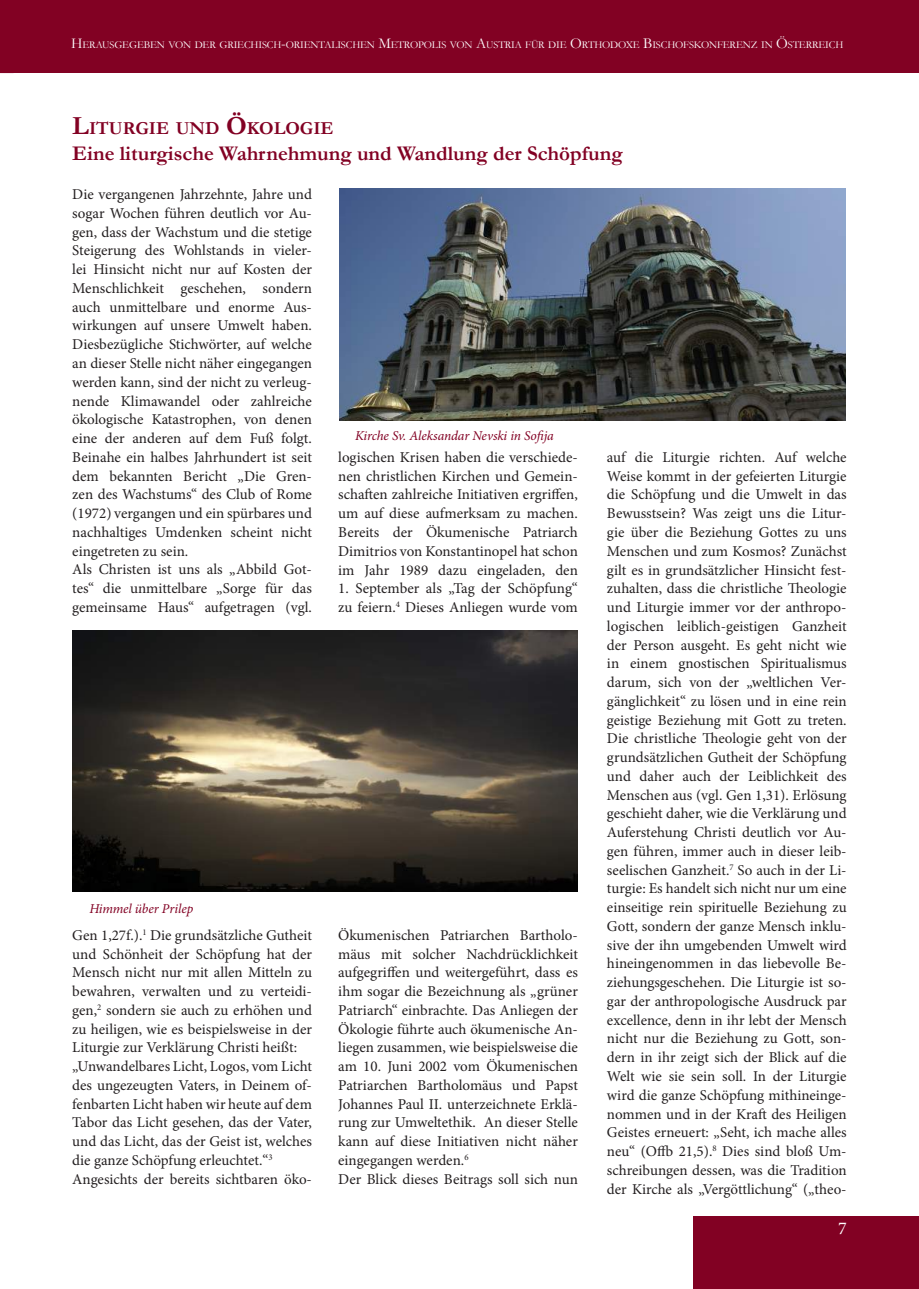
<style>
.page{position:relative;width:919px;height:1289px;background:#fff}
.page>*{position:absolute;margin:0;border:0;box-sizing:border-box;transform-origin:0 0}
.t1{font:700 21px "Garamond";color:#820123}
.t2{font:700 18.3px "Garamond";color:#820123}
.t3{font:18px "Minion Pro";color:#fff}
.t4{font:15px/18.8px "Minion Pro";color:#231f20}
.t5{font:italic 13.5px "Minion Pro";letter-spacing:-.015em;color:#820123}
.t6{font:10.5px "Garamond";letter-spacing:-.015em;color:#fff}
.s1{font-size:15px}
.s2{font-size:26.25px}
</style>
<div class="page">
<svg style="left:0;top:0;width:14px;height:73px"></svg>
<div style="left:13px;top:0;width:905px;height:72px;background:#820123"></div>
<div style="left:693px;top:1216px;width:225px;height:72px;background:#820123"></div>
<img style="left:72px;top:630px;width:506px;height:261px">
<img style="left:339px;top:188px;width:506px;height:232px">
<p class="t6" style="left:71px;top:37px;width:773px"><span class="s1">H</span>ERAUSGEGEBEN VON DER GRIECHISCH<span class="s1">-</span>ORIENTALISCHEN <span class="s1">M</span>ETROPOLIS VON <span class="s1">A</span>USTRIA FÜR DIE <span class="s1">O</span>RTHODOXE <span class="s1">B</span>ISCHOFSKONFERENZ IN <span class="s1">Ö</span>STERREICH</p>
<p class="t2" style="left:72px;top:116px;width:263px"><span class="s2">L</span>ITURGIE UND <span class="s2">Ö</span>KOLOGIE</p>
<h1 class="t1" style="left:72px;top:139px;width:552px">Eine liturgische Wahrnehmung und Wandlung der Schöpfung</h1>
<p class="t4" style="left:72px;top:185px;width:241px">Die vergangenen Jahrzehnte, Jahre und sogar Wochen führen deutlich vor Au&shy;gen, dass der Wachstum und die stetige Steigerung des Wohlstands in vieler&shy;lei Hinsicht nicht nur auf Kosten der Menschlichkeit geschehen, sondern auch unmittelbare und enorme Aus&shy;wirkungen auf unsere Umwelt haben.<br>Diesbezügliche Stichwörter, auf welche an dieser Stelle nicht näher eingegangen werden kann, sind der nicht zu verleug&shy;nende Klimawandel oder zahlreiche ökologische Katastrophen, von denen eine der anderen auf dem Fuß folgt.<br>Beinahe ein halbes Jahrhundert ist seit dem bekannten Bericht „Die Gren&shy;zen des Wachstums“ des Club of Rome (1972) vergangen und ein spürbares und nachhaltiges Umdenken scheint nicht eingetreten zu sein.<br>Als Christen ist uns als „Abbild Got&shy;tes“ die unmittelbare „Sorge für das gemeinsame Haus“ aufgetragen (vgl.</p>
<p class="t5" style="left:355px;top:427px;width:200px">Kirche Sv. Aleksandar Nevski in Sofija</p>
<p class="t4" style="left:338px;top:448px;width:241px;text-align:justify">logischen Krisen haben die verschiede&shy;nen christlichen Kirchen und Gemein&shy;schaften zahlreiche Initiativen ergriffen, um auf diese aufmerksam zu machen.<br>Bereits der Ökumenische Patriarch Dimitrios von Konstantinopel hat schon im Jahr 1989 dazu eingeladen, den</p>
<p class="t4" style="left:338px;top:579px;width:241px">1. September als „Tag der Schöpfung“ zu feiern.<sup>4</sup> Dieses Anliegen wurde vom</p>
<p class="t5" style="left:89px;top:899px;width:105px">Himmel über Prilep</p>
<p class="t4" style="left:72px;top:925px;width:241px">Gen 1,27f.).<sup>1</sup> Die grundsätzliche Gutheit und Schönheit der Schöpfung hat der Mensch nicht nur mit allen Mitteln zu bewahren, verwalten und zu verteidi&shy;gen,<sup>2</sup> sondern sie auch zu erhöhen und zu heiligen, wie es beispielsweise in der Liturgie zur Verklärung Christi heißt: „Unwandelbares Licht, Logos, vom Licht des ungezeugten Vaters, in Deinem of&shy;fenbarten Licht haben wir heute auf dem Tabor das Licht gesehen, das der Vater, und das Licht, das der Geist ist, welches die ganze Schöpfung erleuchtet.“<sup>3<br></sup>Angesichts der bereits sichtbaren öko-</p>
<p class="t4" style="left:338px;top:925px;width:241px">Ökumenischen Patriarchen Bartholo&shy;mäus mit solcher Nachdrücklichkeit aufgegriffen und weitergeführt, dass es ihm sogar die Bezeichnung als „grüner Patriarch“ einbrachte. Das Anliegen der Ökologie führte auch ökumenische An&shy;liegen zusammen, wie beispielsweise die am 10. Juni 2002 vom Ökumenischen Patriarchen Bartholomäus und Papst Johannes Paul II. unterzeichnete Erklä&shy;rung zur Umweltethik. An dieser Stelle kann auf diese Initiativen nicht näher eingegangen werden.<sup>6<br></sup>Der Blick dieses Beitrags soll sich nun</p>
<p class="t4" style="left:607px;top:448px;width:241px;text-align:justify">auf die Liturgie richten. Auf welche Weise kommt in der gefeierten Liturgie die Schöpfung und die Umwelt in das Bewusstsein? Was zeigt uns die Litur&shy;gie über die Beziehung Gottes zu uns Menschen und zum Kosmos? Zunächst gilt es in grundsätzlicher Hinsicht fest&shy;zuhalten, dass die christliche Theologie und Liturgie immer vor der anthropo&shy;logischen leiblich-geistigen Ganzheit der Person ausgeht. Es geht nicht wie in einem gnostischen Spiritualismus darum, sich von der „weltlichen Ver&shy;gänglichkeit“ zu lösen und in eine rein geistige Beziehung mit Gott zu treten.<br>Die christliche Theologie geht von der grundsätzlichen Gutheit der Schöpfung und daher auch der Leiblichkeit des Menschen aus (vgl. Gen 1,31). Erlösung geschieht daher, wie die Verklärung und Auferstehung Christi deutlich vor Au&shy;gen führen, immer auch in dieser leib&shy;seelischen Ganzheit.<sup>7</sup> So auch in der Li&shy;turgie: Es handelt sich nicht nur um eine einseitige rein spirituelle Beziehung zu Gott, sondern der ganze Mensch inklu&shy;sive der ihn umgebenden Umwelt wird hineingenommen in das liebevolle Be&shy;ziehungsgeschehen. Die Liturgie ist so&shy;gar der anthropologische Ausdruck par excellence, denn in ihr lebt der Mensch nicht nur die Beziehung zu Gott, son&shy;dern in ihr zeigt sich der Blick auf die Welt wie sie sein soll. In der Liturgie wird die ganze Schöpfung mithineinge&shy;nommen und in der Kraft des Heiligen Geistes erneuert: „Seht, ich mache alles neu“ (Offb 21,5).<sup>8</sup> Dies sind bloß Um&shy;schreibungen dessen, was die Tradition der Kirche als „Vergöttlichung“ („theo-</p>
<p class="t3" style="left:838px;top:1216px;width:10px">7</p>
</div>
